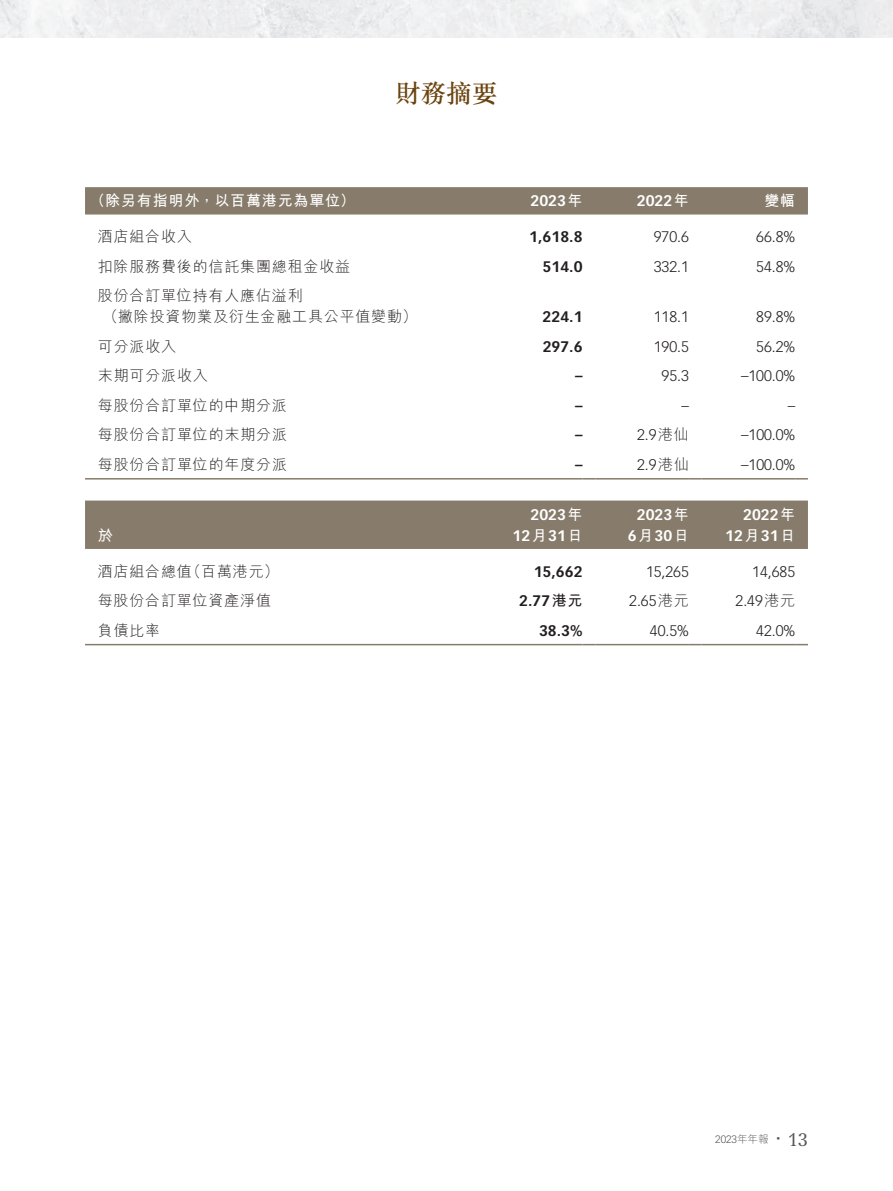
<style>
.page{position:relative;width:893px;height:1191px;background:#fff}
.page>*{position:absolute;margin:0;border:0;box-sizing:border-box;transform-origin:0 0}
.t1{font:500 25.5px "M Sung HK";color:#6b440f}
.t2{font:18px "Versailles LT Std";color:#57585a}
.t3{font:300 15px/21px "M Hei HK";letter-spacing:.055em;color:#231f20}
.t4{font:300 15px "Vectora LT Std";color:#231f20}
.t5{font:700 15px "Vectora LT Std";color:#231f20}
.t6{font:700 15px/21px "Vectora LT Std";color:#fff;text-align:right}
.t7{font:700 15px "M Hei HK";letter-spacing:.055em;color:#fff}
.t8{font:300 10.5px "Vectora LT Std";color:#57585a}
.s1{font-family:"M Hei HK"}
.s2{font-size:7.5px}
</style>
<div class="page">
<img style="left:0;top:0;width:893px;height:38px">
<div style="left:85px;top:187px;width:723px;height:27px;background:#877b6b"></div>
<hr style="left:85px;top:478px;width:404px;height:1px;background:#877b6b">
<hr style="left:489px;top:478px;width:94px;height:1px;background:#877b6b">
<svg style="left:583px;top:478px;width:12px;height:1px"></svg>
<hr style="left:595px;top:478px;width:94px;height:1px;background:#877b6b">
<svg style="left:689px;top:478px;width:13px;height:1px"></svg>
<hr style="left:702px;top:478px;width:93px;height:1px;background:#877b6b">
<svg style="left:795px;top:478px;width:13px;height:1px"></svg>
<div style="left:85px;top:500px;width:723px;height:49px;background:#877b6b"></div>
<hr style="left:85px;top:644px;width:404px;height:1px;background:#877b6b">
<hr style="left:489px;top:644px;width:94px;height:1px;background:#877b6b">
<svg style="left:583px;top:644px;width:12px;height:1px"></svg>
<hr style="left:595px;top:644px;width:94px;height:1px;background:#877b6b">
<svg style="left:689px;top:644px;width:13px;height:1px"></svg>
<hr style="left:702px;top:644px;width:93px;height:1px;background:#877b6b">
<svg style="left:795px;top:644px;width:13px;height:1px"></svg>
<h1 class="t1" style="left:395px;top:76px;width:103px">財務摘要</h1>
<p class="t7" style="left:90px;top:190px;width:266px">（除另有指明外，以百萬港元為單位）</p>
<p class="t6" style="left:531px;top:190px;width:54px">2023<span class="s1">年</span></p>
<p class="t6" style="left:637px;top:190px;width:54px">2022<span class="s1">年</span></p>
<p class="t7" style="left:764px;top:190px;width:32px">變幅</p>
<p class="t3" style="left:98px;top:226px;width:96px">酒店組合收入</p>
<p class="t5" style="left:529px;top:228px;width:55px">1,618.8</p>
<p class="t4" style="left:654px;top:228px;width:37px">970.6</p>
<p class="t4" style="left:756px;top:228px;width:40px">66.8%</p>
<p class="t3" style="left:98px;top:255px;width:254px">扣除服務費後的信託集團總租金收益</p>
<p class="t5" style="left:543px;top:257px;width:41px">514.0</p>
<p class="t4" style="left:654px;top:258px;width:37px">332.1</p>
<p class="t4" style="left:756px;top:258px;width:40px">54.8%</p>
<p class="t3" style="left:103px;top:285px;width:316px;text-indent:-5px">股份合訂單位持有人應佔溢利<br>（撇除投資物業及衍生金融工具公平值變動）</p>
<p class="t5" style="left:543px;top:308px;width:41px">224.1</p>
<p class="t4" style="left:654px;top:308px;width:37px">118.1</p>
<p class="t4" style="left:756px;top:308px;width:40px">89.8%</p>
<p class="t3" style="left:98px;top:335px;width:80px">可分派收入</p>
<p class="t5" style="left:543px;top:337px;width:41px">297.6</p>
<p class="t4" style="left:654px;top:338px;width:37px">190.5</p>
<p class="t4" style="left:756px;top:338px;width:40px">56.2%</p>
<p class="t3" style="left:98px;top:365px;width:111px">末期可分派收入</p>
<p class="t5" style="left:575px;top:367px;width:9px">–</p>
<p class="t4" style="left:662px;top:367px;width:29px">95.3</p>
<p class="t4" style="left:741px;top:367px;width:56px">–100.0%</p>
<p class="t3" style="left:98px;top:394px;width:191px">每股份合訂單位的中期分派</p>
<p class="t5" style="left:575px;top:396px;width:9px">–</p>
<p class="t4" style="left:681px;top:397px;width:9px">–</p>
<p class="t4" style="left:788px;top:397px;width:9px">–</p>
<p class="t3" style="left:98px;top:424px;width:191px">每股份合訂單位的末期分派</p>
<p class="t5" style="left:575px;top:426px;width:9px">–</p>
<p class="t4" style="left:637px;top:426px;width:53px">2.9<span class="s1">港仙</span></p>
<p class="t4" style="left:741px;top:426px;width:56px">–100.0%</p>
<p class="t3" style="left:98px;top:453px;width:191px">每股份合訂單位的年度分派</p>
<p class="t5" style="left:575px;top:455px;width:9px">–</p>
<p class="t4" style="left:637px;top:456px;width:53px">2.9<span class="s1">港仙</span></p>
<p class="t4" style="left:741px;top:456px;width:56px">–100.0%</p>
<p class="t7" style="left:98px;top:524px;width:16px">於</p>
<p class="t6" style="left:513px;top:504px;width:72px">2023<span class="s1">年<br></span>12<span class="s1">月</span>31<span class="s1">日</span></p>
<p class="t6" style="left:628px;top:504px;width:63px">2023<span class="s1">年<br></span>6<span class="s1">月</span>30<span class="s1">日</span></p>
<p class="t6" style="left:725px;top:504px;width:72px">2022<span class="s1">年<br></span>12<span class="s1">月</span>31<span class="s1">日</span></p>
<p class="t3" style="left:98px;top:560px;width:182px">酒店組合總值（百萬港元）</p>
<p class="t5" style="left:534px;top:562px;width:50px">15,662</p>
<p class="t4" style="left:646px;top:562px;width:44px">15,265</p>
<p class="t4" style="left:752px;top:562px;width:44px">14,685</p>
<p class="t3" style="left:98px;top:590px;width:175px">每股份合訂單位資產淨值</p>
<p class="t5" style="left:519px;top:591px;width:65px">2.77<span class="s1">港元</span></p>
<p class="t4" style="left:629px;top:592px;width:61px">2.65<span class="s1">港元</span></p>
<p class="t4" style="left:736px;top:592px;width:61px">2.49<span class="s1">港元</span></p>
<p class="t3" style="left:98px;top:619px;width:64px">負債比率</p>
<p class="t5" style="left:539px;top:621px;width:45px">38.3%</p>
<p class="t4" style="left:650px;top:621px;width:40px">40.5%</p>
<p class="t4" style="left:756px;top:621px;width:40px">42.0%</p>
<p class="t8" style="left:715px;top:1132px;width:66px">2023<span class="s1">年年報</span> <span class="s2">•</span></p>
<p class="t2" style="left:788px;top:1128px;width:22px">13</p>
</div>
